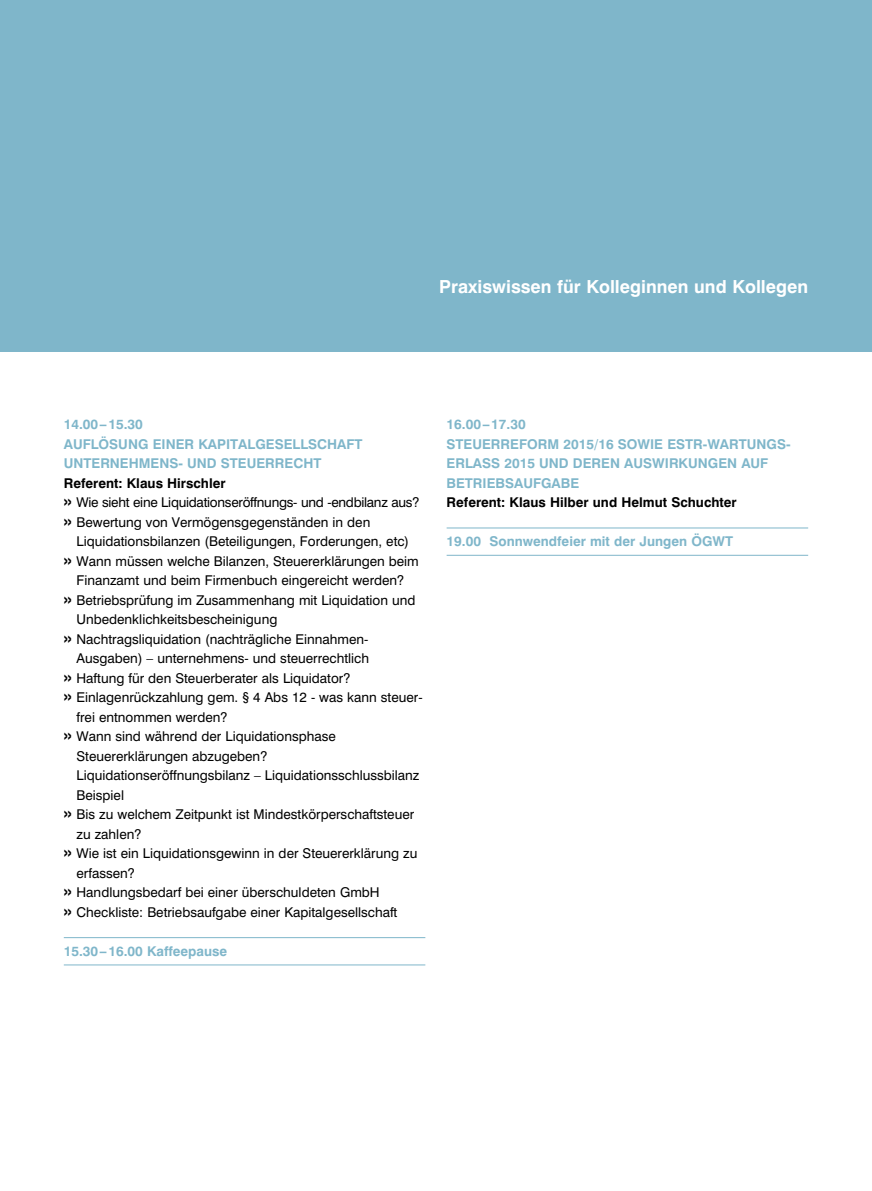
<style>
.page{position:relative;width:872px;height:1191px;background:#fff}
.page>*{position:absolute;margin:0;border:0;box-sizing:border-box;transform-origin:0 0}
.t1{font:700 18px "Swiss 721 BT";color:#fff}
.t2{font:13.5px "Swiss 721 BT";color:#000}
.t3{font:700 13.5px/19.5px "Swiss 721 BT";color:#7fb6ca}
.t4{font:13.5px/19.5px "Swiss 721 BT";letter-spacing:-.02em;color:#000}
.t5{font:700 13.5px "Swiss 721 BT";color:#000}
.s1{font-weight:700}
.s2{font-weight:700;font-size:18px}
</style>
<div class="page">
<div style="left:0;top:0;width:872px;height:351px;background:#7fb6ca"></div>
<hr style="left:446px;top:528px;width:362px;height:1px;background:#7fb6ca">
<hr style="left:446px;top:555px;width:362px;height:1px;background:#7fb6ca">
<hr style="left:64px;top:937px;width:361px;height:1px;background:#7fb6ca">
<hr style="left:64px;top:964px;width:361px;height:1px;background:#7fb6ca">
<h1 class="t1" style="left:439px;top:275px;width:370px">PRAXISWISSEN FÜR KOLLEGINNEN UND KOLLEGEN</h1>
<p class="t3" style="left:64px;top:414px;width:98px">14.00–15.30<br>AUFLÖSUNG EINER</p>
<p class="t3" style="left:198px;top:434px;width:19px">KAPITA</p>
<p class="t3" style="left:247px;top:434px;width:18px">LGESE</p>
<p class="t3" style="left:292px;top:434px;width:45px">LLSCHAFT</p>
<p class="t3" style="left:446px;top:414px;width:81px">16.00–17.30<br>STEUERREFORM</p>
<p class="t3" style="left:563px;top:434px;width:65px">2015/16 SOWIE</p>
<p class="t3" style="left:667px;top:434px;width:63px">ESTR-WART</p>
<p class="t3" style="left:747px;top:434px;width:20px">UNGS</p>
<p class="t3" style="left:786px;top:434px;width:6px">-</p>
<p class="t3" style="left:64px;top:453px;width:11px">UNTERNEHMENS</p>
<p class="t3" style="left:178px;top:453px;width:88px">- UND STEUERRE</p>
<p class="t3" style="left:293px;top:453px;width:20px">CHT</p>
<p class="t4" style="left:64px;top:473px;width:357px"><span class="s1">REFERENT: KLAUS HIRSCHLER<br></span><span class="s2">»</span> Wie sieht eine Liquidationseröffnungs- und -endbilanz aus? <span class="s2">»</span> Bewertung von Vermögensgegenständen in den</p>
<p class="t2" style="left:77px;top:533px;width:334px">Liquidationsbilanzen (Beteiligungen, Forderungen, etc)</p>
<p class="t2" style="left:64px;top:552px;width:356px"><span class="s2">»</span> Wann müssen welche Bilanzen, Steuererklärungen beim</p>
<p class="t2" style="left:77px;top:572px;width:329px">Finanzamt und beim Firmenbuch eingereicht werden?</p>
<p class="t2" style="left:64px;top:591px;width:353px"><span class="s2">»</span> Betriebsprüfung im Zusammenhang mit Liquidation und</p>
<p class="t2" style="left:77px;top:611px;width:202px">Unbedenklichkeitsbescheinigung</p>
<p class="t2" style="left:64px;top:630px;width:306px"><span class="s2">»</span> Nachtragsliquidation (nachträgliche Einnahmen-</p>
<p class="t2" style="left:77px;top:650px;width:294px">Ausgaben) – unternehmens- und steuerrechtlich</p>
<p class="t2" style="left:64px;top:669px;width:288px"><span class="s2">»</span> Haftung für den Steuerberater als Liquidator?</p>
<p class="t2" style="left:64px;top:689px;width:360px"><span class="s2">»</span> Einlagenrückzahlung gem. § 4 Abs 12 - was kann steuer-</p>
<p class="t2" style="left:77px;top:708px;width:153px">frei entnommen werden?</p>
<p class="t2" style="left:64px;top:728px;width:273px"><span class="s2">»</span> Wann sind während der Liquidationsphase</p>
<p class="t2" style="left:77px;top:747px;width:192px">Steuererklärungen abzugeben?</p>
<p class="t2" style="left:77px;top:767px;width:344px">Liquidationseröffnungsbilanz – Liquidationsschlussbilanz</p>
<p class="t2" style="left:77px;top:786px;width:49px">Beispiel</p>
<p class="t2" style="left:64px;top:806px;width:352px"><span class="s2">»</span> Bis zu welchem Zeitpunkt ist Mindestkörperschaftsteuer</p>
<p class="t2" style="left:77px;top:825px;width:66px">zu zahlen?</p>
<p class="t2" style="left:64px;top:845px;width:355px"><span class="s2">»</span> Wie ist ein Liquidationsgewinn in der Steuererklärung zu</p>
<p class="t2" style="left:77px;top:864px;width:60px">erfassen?</p>
<p class="t2" style="left:64px;top:884px;width:317px"><span class="s2">»</span> Handlungsbedarf bei einer überschuldeten GmbH</p>
<p class="t2" style="left:64px;top:903px;width:335px"><span class="s2">»</span> Checkliste: Betriebsaufgabe einer Kapitalgesellschaft</p>
<p class="t3" style="left:64px;top:941px;width:165px">15.30–16.00 KAFFEEPAUSE</p>
<p class="t3" style="left:446px;top:453px;width:37px">ER LASS</p>
<p class="t3" style="left:504px;top:453px;width:89px">2015 UND DEREN</p>
<p class="t3" style="left:624px;top:453px;width:29px">AUSWIRK</p>
<p class="t3" style="left:688px;top:453px;width:21px">UNGEN</p>
<p class="t3" style="left:741px;top:453px;width:25px">AUF</p>
<p class="t3" style="left:446px;top:473px;width:19px">BETRIEBSA</p>
<p class="t3" style="left:523px;top:473px;width:20px">UFGABE</p>
<p class="t5" style="left:446px;top:494px;width:292px">REFERENT: KLAUS HILBER UND HELMUT SCHUCHTER</p>
<p class="t3" style="left:446px;top:531px;width:288px">19.00 SONNWENDFEIER MIT DER JUNGEN ÖGWT</p>
</div>
